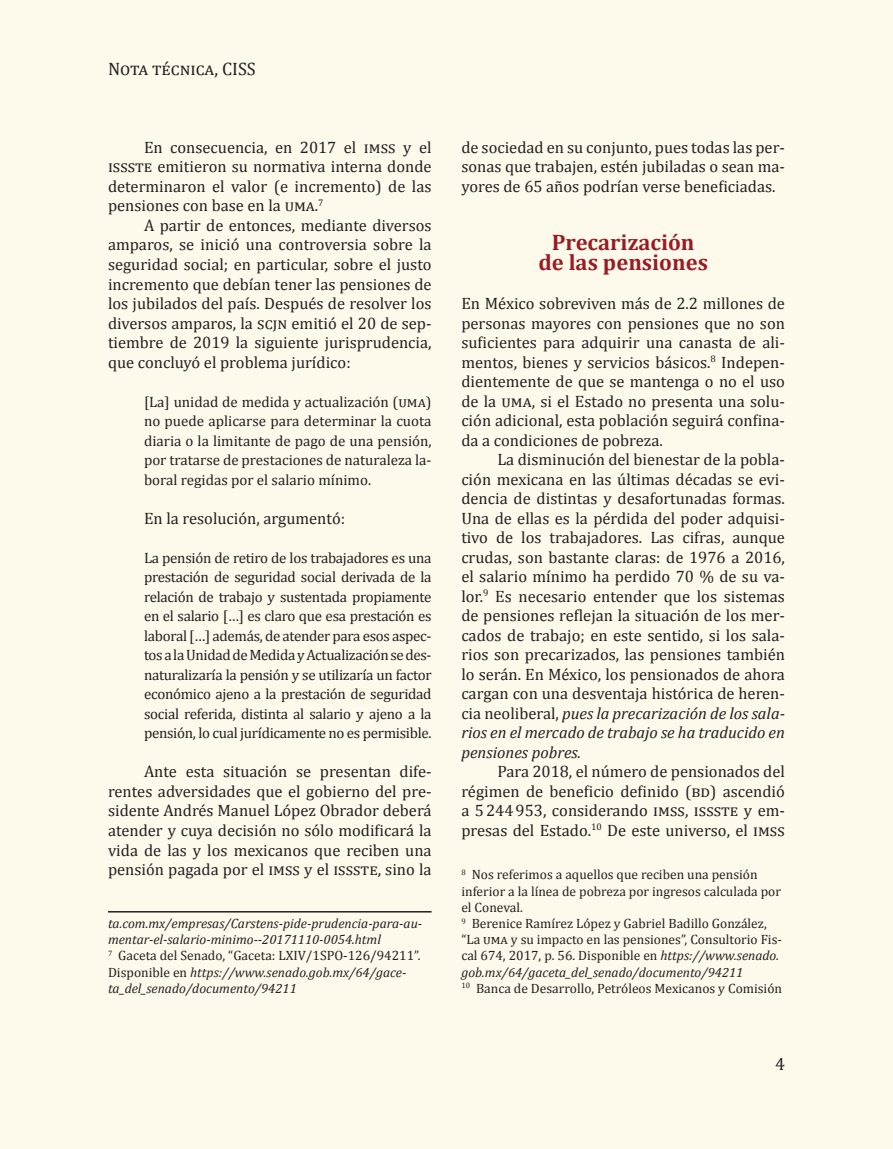
<style>
.page{position:relative;width:893px;height:1149px;background:#fff}
.page>*{position:absolute;margin:0;border:0;box-sizing:border-box;transform-origin:0 0}
.t1{font:700 22.5px/19.5px "Cambria";color:#991b23;text-align:center}
.t2{font:18px "Cambria";color:#231f20}
.t3{font:16.5px/19.5px "Cambria";color:#231f20;text-align:justify}
.t4{font:15px/19.5px "Cambria";letter-spacing:-.02em;color:#231f20;text-align:justify}
.t5{font:13.5px/16.2px "Cambria";color:#231f20}
.t6{font:italic 13.5px/16.2px "Cambria";color:#231f20}
.s1{font-style:normal}
.s2{font-style:italic}
</style>
<div class="page">
<div style="left:0;top:0;width:893px;height:1148px;background:#fefaeb"></div>
<hr style="left:108px;top:910px;width:324px;height:2px;background:#231f20">
<p class="t2" style="left:108px;top:58px;width:149px">Nota técnica, CISS</p>
<p class="t3" style="left:108px;top:137px;width:325px;text-indent:36px">En consecuencia, en 2017 el imss y el issste emitieron su normativa interna donde determinaron el valor (e incremento) de las pensiones con base en la uma.<sup>7</sup></p>
<p class="t3" style="left:108px;top:215px;width:325px;text-indent:36px">A partir de entonces, mediante diversos amparos, se inició una controversia sobre la seguridad social; en particular, sobre el justo incremento que debían tener las pensiones de los jubilados del país. Después de resolver los diversos amparos, la scjn emitió el 20 de sep&shy;tiembre de 2019 la siguiente jurisprudencia, que concluyó el problema jurídico:</p>
<p class="t4" style="left:144px;top:391px;width:289px">[La] unidad de medida y actualización (uma) no puede aplicarse para determinar la cuota diaria o la limitante de pago de una pensión, por tratarse de prestaciones de naturaleza la&shy;boral regidas por el salario mínimo.</p>
<p class="t3" style="left:144px;top:508px;width:203px">En la resolución, argumentó:</p>
<p class="t4" style="left:144px;top:547px;width:289px">La pensión de retiro de los trabajadores es una prestación de seguridad social derivada de la relación de trabajo y sustentada propiamente en el salario […] es claro que esa prestación es laboral […] además, de atender para esos aspec&shy;tos a la Unidad de Medida y Actualización se des&shy;naturalizaría la pensión y se utilizaría un factor económico ajeno a la prestación de seguridad social referida, distinta al salario y ajeno a la pensión, lo cual jurídicamente no es permisible.</p>
<p class="t3" style="left:108px;top:761px;width:325px;text-indent:36px">Ante esta situación se presentan dife&shy;rentes adversidades que el gobierno del pre&shy;sidente Andrés Manuel López Obrador deberá atender y cuya decisión no sólo modificará la vida de las y los mexicanos que reciben una pensión pagada por el imss y el issste, sino la</p>
<p class="t6" style="left:108px;top:914px;width:316px">ta.com.mx/empresas/Carstens-pide-prudencia-para-au&shy;mentar-el-salario-minimo--20171110-0054.html<br><sup>7</sup> <span class="s1">Gaceta del Senado, “Gaceta: LXIV/1SPO-126/94211”.<br>Disponible en</span> https://www.senado.gob.mx/64/gace&shy;ta_del_senado/documento/94211</p>
<p class="t3" style="left:461px;top:137px;width:325px">de sociedad en su conjunto, pues todas las per&shy;sonas que trabajen, estén jubiladas o sean ma&shy;yores de 65 años podrían verse beneficiadas.</p>
<h1 class="t1" style="left:538px;top:232px;width:171px">Precarización de las pensiones</h1>
<p class="t3" style="left:461px;top:293px;width:325px">En México sobreviven más de 2.2 millones de personas mayores con pensiones que no son suficientes para adquirir una canasta de ali&shy;mentos, bienes y servicios básicos.<sup>8</sup> Indepen&shy;dientemente de que se mantenga o no el uso de la uma, si el Estado no presenta una solu&shy;ción adicional, esta población seguirá confina&shy;da a condiciones de pobreza.</p>
<p class="t3" style="left:461px;top:449px;width:325px;text-indent:36px">La disminución del bienestar de la pobla&shy;ción mexicana en las últimas décadas se evi&shy;dencia de distintas y desafortunadas formas.<br>Una de ellas es la pérdida del poder adquisi&shy;tivo de los trabajadores. Las cifras, aunque crudas, son bastante claras: de 1976 a 2016, el salario mínimo ha perdido 70 % de su va&shy;lor.<sup>9</sup> Es necesario entender que los sistemas de pensiones reflejan la situación de los mer&shy;cados de trabajo; en este sentido, si los sala&shy;rios son precarizados, las pensiones también lo serán. En México, los pensionados de ahora cargan con una desventaja histórica de heren&shy;cia neoliberal, <span class="s2">pues la precarización de los sala&shy;rios en el mercado de trabajo se ha traducido en pensiones pobres.</span></p>
<p class="t3" style="left:461px;top:761px;width:325px;text-indent:36px">Para 2018, el número de pensionados del régimen de beneficio definido (bd) ascendió a 5244953, considerando imss, issste y em&shy;presas del Estado.<sup>10</sup> De este universo, el imss</p>
<p class="t5" style="left:461px;top:866px;width:322px"><sup>8</sup> Nos referimos a aquellos que reciben una pensión inferior a la línea de pobreza por ingresos calculada por el Coneval.<br><sup>9</sup> Berenice Ramírez López y Gabriel Badillo González, “La uma y su impacto en las pensiones”, Consultorio Fis&shy;cal 674, 2017, p. 56. Disponible en <span class="s2">https://www.senado. gob.mx/64/gaceta_del_senado/documento/94211<br></span><sup>10</sup> Banca de Desarrollo, Petróleos Mexicanos y Comisión</p>
<p class="t2" style="left:775px;top:1052px;width:11px">4</p>
</div>
